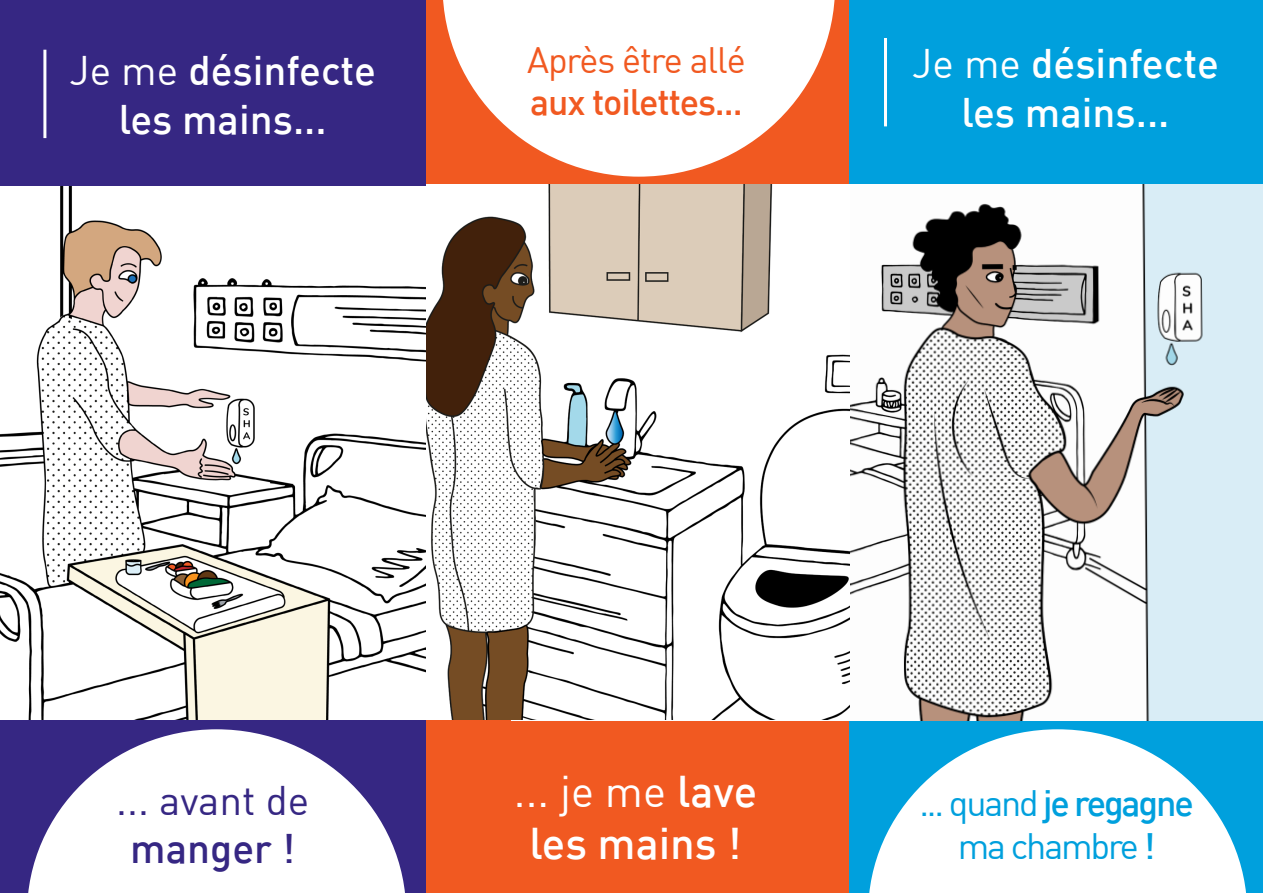
<style>
.page{position:relative;width:1263px;height:893px;background:#fff}
.page>*{position:absolute;margin:0;border:0;box-sizing:border-box;transform-origin:0 0}
.t1{font:500 43.5px/52.2px "DIN";color:#fff;text-align:center}
.t2{font:500 40.5px/48.6px "DIN";color:#fff;text-align:center}
.t3{font:40.5px/48.6px "DIN";color:#362783;text-align:center}
.t4{font:500 36px/42px "DIN";letter-spacing:-.03em;color:#f15921}
.t5{font:36px/43.2px "DIN";letter-spacing:-.06em;color:#00a0dd;text-align:center}
.s1{font-weight:400}
.s2{font-weight:500}
</style>
<div class="page">
<div style="left:0;top:0;width:426px;height:893px;background:#362783"></div>
<div style="left:426px;top:0;width:424px;height:893px;background:#f15921"></div>
<div style="left:850px;top:0;width:413px;height:893px;background:#00a0dd"></div>
<hr style="left:884px;top:38px;width:3px;height:88px;background:#fff">
<svg style="left:443px;top:0;width:392px;height:177px;fill:#fff"></svg>
<hr style="left:43px;top:50px;width:3px;height:88px;background:#fff">
<img style="left:0;top:185px;width:426px;height:534px">
<svg style="left:869px;top:729px;width:377px;height:164px;fill:#fff"></svg>
<svg style="left:27px;top:729px;width:379px;height:164px"></svg>
<img style="left:511px;top:185px;width:752px;height:536px">
<svg style="left:426px;top:185px;width:424px;height:534px;background:#d6d1cc"></svg>
<p class="t4" style="left:527px;top:38px;width:220px"><span class="s1">Après être allé </span>aux toilettes...</p>
<p class="t2" style="left:69px;top:45px;width:308px"><span class="s1">Je me</span> désinfecte les mains...</p>
<p class="t2" style="left:912px;top:38px;width:308px"><span class="s1">Je me</span> désinfecte les mains...</p>
<p class="t1" style="left:514px;top:764px;width:245px"><span class="s1">... je me</span> lave les mains !</p>
<p class="t3" style="left:116px;top:775px;width:195px">... avant de <span class="s2">manger !</span></p>
<p class="t5" style="left:919px;top:780px;width:276px">... quand <span class="s2">je regagne </span>ma chambre <span class="s2">!</span></p>
</div>
